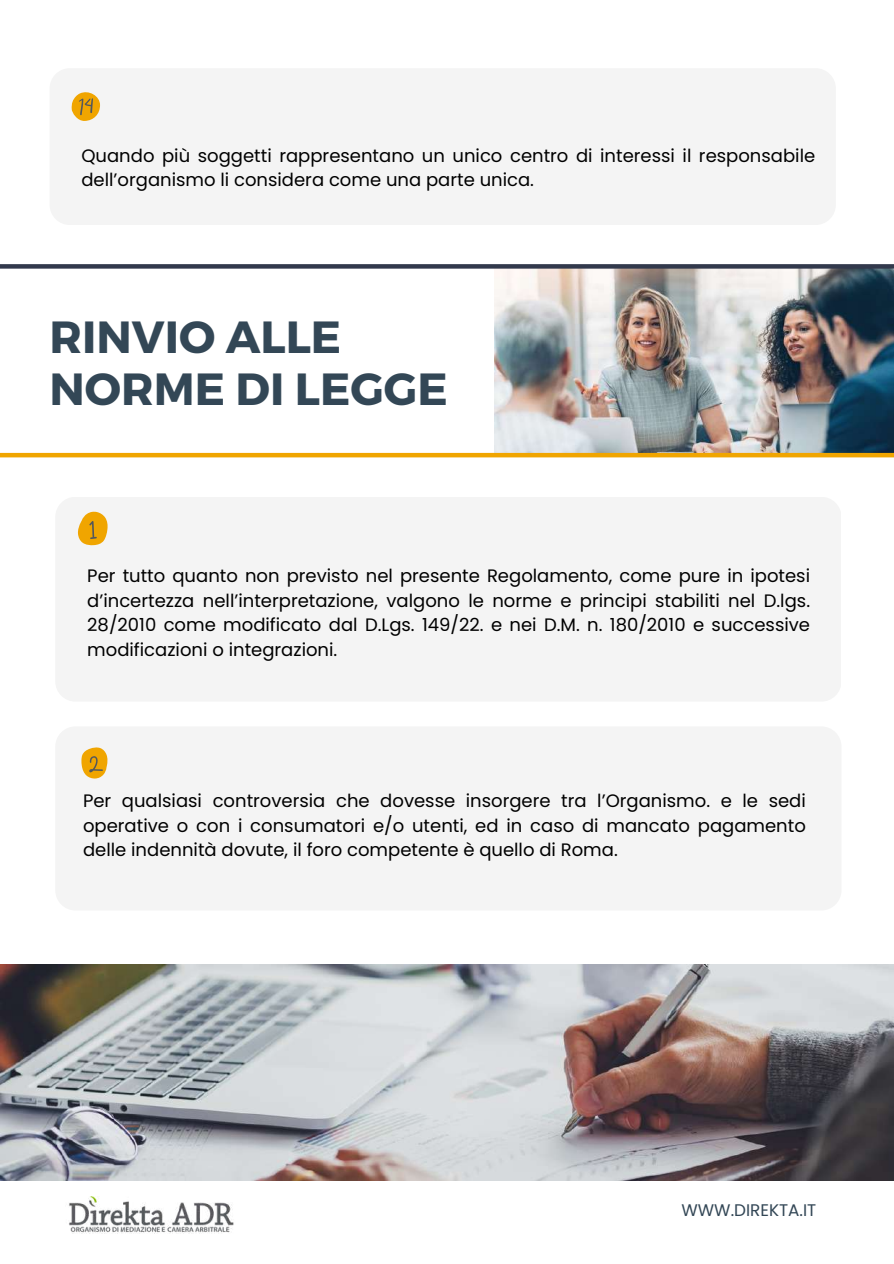
<style>
.page{position:relative;width:894px;height:1264px;background:#fff}
.page>*{position:absolute;margin:0;border:0;box-sizing:border-box;transform-origin:0 0}
.t1{font:700 45px/51.8px "Montserrat";color:#334756}
.t2{font:18px/24.8px "Poppins";color:#000;text-align:justify}
.t3{font:16.8px "Poppins";color:#334756}
</style>
<div class="page">
<div style="left:50px;top:68px;width:785px;height:157px;background:#f4f4f4;border-radius:20px"></div>
<img style="left:69px;top:1196px;width:165px;height:37px">
<svg style="left:71px;top:92px;width:29px;height:29px"></svg>
<img style="left:494px;top:269px;width:398px;height:184px">
<div style="left:0;top:264px;width:893px;height:5px;background:#32394c"></div>
<hr style="left:0;top:453px;width:893px;height:4px;background:#f0a500">
<div style="left:55px;top:497px;width:786px;height:204px;background:#f4f4f4;border-radius:20px"></div>
<div style="left:55px;top:726px;width:786px;height:184px;background:#f4f4f4;border-radius:20px"></div>
<svg style="left:81px;top:747px;width:26px;height:31px"></svg>
<svg style="left:78px;top:511px;width:30px;height:34px"></svg>
<img style="left:0;top:964px;width:893px;height:216px">
<p class="t2" style="left:81px;top:143px;width:735px">Quando più soggetti rappresentano un unico centro di interessi il responsabile dell’organismo li considera come una parte unica.</p>
<h1 class="t1" style="left:50px;top:309px;width:399px">RINVIO ALLE<br>NORME DI LEGGE</h1>
<p class="t2" style="left:87px;top:563px;width:724px">Per tutto quanto non previsto nel presente Regolamento, come pure in ipotesi d’incertezza nell’interpretazione, valgono le norme e principi stabiliti nel D.lgs.<br>28/2010 come modificato dal D.Lgs. 149/22. e nei D.M. n. 180/2010 e successive modificazioni o integrazioni.</p>
<p class="t2" style="left:83px;top:788px;width:724px">Per qualsiasi controversia che dovesse insorgere tra l’Organismo. e le sedi operative o con i consumatori e/o utenti, ed in caso di mancato pagamento delle indennità dovute, il foro competente è quello di Roma.</p>
<p class="t3" style="left:681px;top:1197px;width:136px">WWW.DIREKTA.IT</p>
</div>
